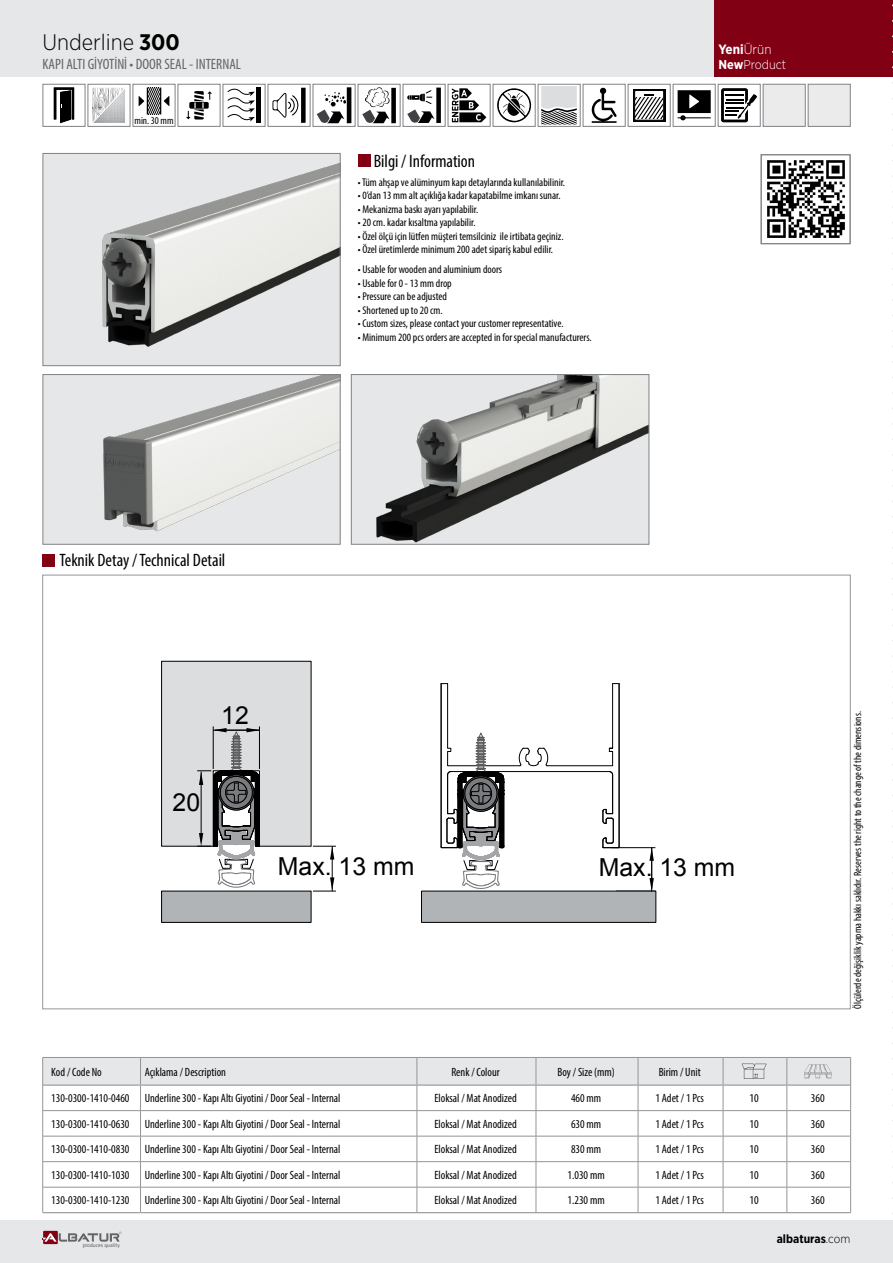
<style>
.page{position:relative;width:893px;height:1263px;background:#fff}
.page>*{position:absolute;margin:0;border:0;box-sizing:border-box;transform-origin:0 0}
.t1{font:24.75px "Arial";color:#000}
.t2{font:300 22.5px "Gotham Narrow";color:#000}
.t3{font:condensed 18px "Myriad Pro";color:#000}
.t4{font:condensed 15px "Myriad Pro";color:#636466}
.t5{font:700 13.5px "Gotham Narrow";color:#fff}
.t6{font:300 12.75px "Gotham Narrow";color:#fff}
.t7{font:condensed 12px "Myriad Pro";color:#000}
.t8{font:700 12px "Gotham Narrow";color:#000}
.t9{font:condensed 11.25px "Myriad Pro";color:#000}
.t10{font:condensed 10.5px "Myriad Pro";color:#000}
.t11{font:5.55px "Klavika";color:#636466}
.s1{font-weight:700}
.s2{font-weight:300}
</style>
<div class="page">
<div style="left:761px;top:155px;width:89px;height:89px;border:1px solid #808285"></div>
<div style="left:0;top:0;width:710px;height:77px;background:#e6e7e8"></div>
<div style="left:714px;top:0;width:179px;height:77px;background:#820014"></div>
<div style="left:0;top:1220px;width:893px;height:43px;background:#e6e7e8"></div>
<div style="left:43px;top:1231px;width:15px;height:13px;background:#820014"></div>
<svg style="left:42px;top:1231px;width:79px;height:11px"></svg>
<svg style="left:227px;top:88px;width:28px;height:34px"></svg>
<div style="left:256px;top:88px;width:5px;height:35px;background:#000"></div>
<div style="left:223px;top:84px;width:42px;height:43px;border:1px solid #808285"></div>
<svg style="left:186px;top:91px;width:26px;height:29px"></svg>
<div style="left:178px;top:84px;width:42px;height:43px;border:1px solid #808285"></div>
<svg style="left:272px;top:88px;width:34px;height:35px"></svg>
<div style="left:268px;top:84px;width:42px;height:43px;border:1px solid #808285"></div>
<svg style="left:139px;top:88px;width:30px;height:26px"></svg>
<div style="left:133px;top:84px;width:42px;height:43px;border:1px solid #808285"></div>
<div style="left:43px;top:84px;width:42px;height:43px;border:1px solid #808285"></div>
<svg style="left:54px;top:87px;width:20px;height:36px"></svg>
<svg style="left:678px;top:90px;width:33px;height:30px"></svg>
<div style="left:673px;top:84px;width:42px;height:43px;border:1px solid #808285"></div>
<svg style="left:721px;top:88px;width:36px;height:34px"></svg>
<div style="left:718px;top:84px;width:42px;height:43px;border:1px solid #808285"></div>
<div style="left:633px;top:89px;width:32px;height:32px;background:#0c0c0c"></div>
<div style="left:635px;top:90px;width:29px;height:30px;background:#fff"></div>
<div style="left:635px;top:90px;width:29px;height:30px;border:1px solid #000"></div>
<svg style="left:636px;top:94px;width:26px;height:24px"></svg>
<div style="left:628px;top:84px;width:42px;height:43px;border:1px solid #808285"></div>
<div style="left:88px;top:84px;width:42px;height:43px;border:1px solid #808285"></div>
<svg style="left:92px;top:87px;width:33px;height:36px"></svg>
<div style="left:313px;top:84px;width:42px;height:43px;border:1px solid #808285"></div>
<svg style="left:317px;top:87px;width:34px;height:37px"></svg>
<div style="left:538px;top:84px;width:42px;height:43px;border:1px solid #808285"></div>
<svg style="left:541px;top:86px;width:36px;height:39px"></svg>
<div style="left:358px;top:84px;width:42px;height:43px;border:1px solid #808285"></div>
<svg style="left:362px;top:87px;width:34px;height:37px"></svg>
<div style="left:403px;top:84px;width:42px;height:43px;border:1px solid #808285"></div>
<svg style="left:407px;top:88px;width:34px;height:35px"></svg>
<div style="left:448px;top:84px;width:42px;height:43px;border:1px solid #808285"></div>
<svg style="left:452px;top:88px;width:34px;height:34px"></svg>
<div style="left:493px;top:84px;width:42px;height:43px;border:1px solid #808285"></div>
<svg style="left:497px;top:88px;width:34px;height:34px"></svg>
<div style="left:583px;top:84px;width:42px;height:43px;border:1px solid #808285"></div>
<svg style="left:592px;top:88px;width:24px;height:35px"></svg>
<div style="left:763px;top:84px;width:42px;height:43px;background:#ebebec;border:1px solid #808285"></div>
<div style="left:808px;top:84px;width:42px;height:43px;background:#ebebec;border:1px solid #808285"></div>
<img style="left:45px;top:376px;width:293px;height:166px">
<div style="left:43px;top:374px;width:297px;height:170px;border:1px solid #808285"></div>
<div style="left:351px;top:375px;width:298px;height:169px;background:#e6e7e8"></div>
<img style="left:376px;top:376px;width:271px;height:166px">
<div style="left:351px;top:374px;width:298px;height:170px;border:1px solid #808285"></div>
<div style="left:43px;top:153px;width:297px;height:213px;background:#e6e7e8"></div>
<img style="left:102px;top:163px;width:236px;height:184px">
<div style="left:43px;top:153px;width:297px;height:213px;border:1px solid #808285"></div>
<div style="left:358px;top:155px;width:13px;height:12px;background:#820014"></div>
<div style="left:43px;top:554px;width:12px;height:13px;background:#820014"></div>
<img style="left:767px;top:161px;width:77px;height:76px">
<svg style="left:161px;top:661px;width:175px;height:231px"></svg>
<div style="left:162px;top:891px;width:149px;height:31px;background:#b1b4b6"></div>
<svg style="left:421px;top:683px;width:235px;height:239px"></svg>
<hr style="left:43px;top:1212px;width:98px;height:1px;background:#939598">
<hr style="left:141px;top:1212px;width:276px;height:1px;background:#939598">
<hr style="left:417px;top:1212px;width:119px;height:1px;background:#939598">
<hr style="left:536px;top:1212px;width:102px;height:1px;background:#939598">
<hr style="left:638px;top:1212px;width:85px;height:1px;background:#939598">
<hr style="left:723px;top:1212px;width:64px;height:1px;background:#939598">
<hr style="left:787px;top:1212px;width:64px;height:1px;background:#939598">
<svg style="left:42px;top:1057px;width:809px;height:155px"></svg>
<svg style="left:892px;top:4px;width:1px;height:1210px"></svg>
<h2 class="t2" style="left:42px;top:28px;width:139px">Underline <span class="s1">300</span></h2>
<p class="t4" style="left:42px;top:55px;width:200px">KAPI ALTI GİYOTİNİ • DOOR SEAL - INTERNAL</p>
<p class="t10" style="left:134px;top:114px;width:41px">min. 30 mm</p>
<h3 class="t3" style="left:374px;top:150px;width:103px">Bilgi / Information</h3>
<p class="t9" style="left:358px;top:175px;width:209px">• Tüm ahşap ve alüminyum kapı detaylarında kullanılabilinir.</p>
<p class="t9" style="left:358px;top:189px;width:204px">• 0’dan 13 mm alt açıklığa kadar kapatabilme imkanı sunar.</p>
<p class="t9" style="left:358px;top:202px;width:122px">• Mekanizma baskı ayarı yapılabilir.</p>
<p class="t9" style="left:358px;top:216px;width:119px">• 20 cm. kadar kısaltma yapılabilir.</p>
<p class="t9" style="left:358px;top:229px;width:207px">• Özel ölçü için lütfen müşteri temsilciniz ile irtibata geçiniz.</p>
<p class="t9" style="left:358px;top:243px;width:197px">• Özel üretimlerde minimum 200 adet sipariş kabul edilir.</p>
<p class="t9" style="left:358px;top:262px;width:146px">• Usable for wooden and aluminium doors</p>
<p class="t9" style="left:358px;top:276px;width:95px">• Usable for 0 - 13 mm drop</p>
<p class="t9" style="left:358px;top:289px;width:91px">• Pressure can be adjusted</p>
<p class="t9" style="left:358px;top:303px;width:86px">• Shortened up to 20 cm.</p>
<p class="t9" style="left:358px;top:316px;width:207px">• Custom sizes, please contact your customer representative.</p>
<p class="t9" style="left:358px;top:330px;width:235px">• Minimum 200 pcs orders are accepted in for special manufacturers.</p>
<p class="t5" style="left:718px;top:41px;width:55px">Yeni<span class="s2">Ürün</span></p>
<p class="t6" style="left:718px;top:57px;width:69px"><span class="s1">New</span>Product</p>
<h3 class="t3" style="left:60px;top:549px;width:167px">Teknik Detay / Technical Detail</h3>
<h1 class="t1" style="left:221px;top:699px;width:29px">12</h1>
<h1 class="t1" style="left:173px;top:786px;width:29px">20</h1>
<h1 class="t1" style="left:278px;top:850px;width:138px">Max. 13 mm</h1>
<h1 class="t1" style="left:599px;top:851px;width:138px">Max. 13 mm</h1>
<p class="t7" style="left:51px;top:1064px;width:52px">Kod / Code No</p>
<p class="t7" style="left:145px;top:1064px;width:83px">Açıklama / Description</p>
<p class="t7" style="left:451px;top:1064px;width:50px">Renk / Colour</p>
<p class="t7" style="left:557px;top:1064px;width:59px">Boy / Size (mm)</p>
<p class="t7" style="left:659px;top:1064px;width:44px">Birim / Unit</p>
<p class="t7" style="left:51px;top:1091px;width:80px">130-0300-1410-0460</p>
<p class="t7" style="left:145px;top:1091px;width:197px">Underline 300 - Kapı Altı Giyotini / Door Seal - Internal</p>
<p class="t7" style="left:434px;top:1091px;width:84px">Eloksal / Mat Anodized</p>
<p class="t7" style="left:571px;top:1091px;width:32px">460 mm</p>
<p class="t7" style="left:655px;top:1091px;width:50px">1 Adet / 1 Pcs</p>
<p class="t7" style="left:749px;top:1091px;width:11px">10</p>
<p class="t7" style="left:811px;top:1091px;width:15px">360</p>
<p class="t7" style="left:51px;top:1117px;width:80px">130-0300-1410-0630</p>
<p class="t7" style="left:145px;top:1117px;width:197px">Underline 300 - Kapı Altı Giyotini / Door Seal - Internal</p>
<p class="t7" style="left:434px;top:1117px;width:84px">Eloksal / Mat Anodized</p>
<p class="t7" style="left:571px;top:1117px;width:32px">630 mm</p>
<p class="t7" style="left:655px;top:1117px;width:50px">1 Adet / 1 Pcs</p>
<p class="t7" style="left:749px;top:1117px;width:11px">10</p>
<p class="t7" style="left:811px;top:1117px;width:15px">360</p>
<p class="t7" style="left:51px;top:1142px;width:80px">130-0300-1410-0830</p>
<p class="t7" style="left:145px;top:1142px;width:197px">Underline 300 - Kapı Altı Giyotini / Door Seal - Internal</p>
<p class="t7" style="left:434px;top:1142px;width:84px">Eloksal / Mat Anodized</p>
<p class="t7" style="left:571px;top:1142px;width:32px">830 mm</p>
<p class="t7" style="left:655px;top:1142px;width:50px">1 Adet / 1 Pcs</p>
<p class="t7" style="left:749px;top:1142px;width:11px">10</p>
<p class="t7" style="left:811px;top:1142px;width:15px">360</p>
<p class="t7" style="left:51px;top:1168px;width:80px">130-0300-1410-1030</p>
<p class="t7" style="left:145px;top:1168px;width:197px">Underline 300 - Kapı Altı Giyotini / Door Seal - Internal</p>
<p class="t7" style="left:434px;top:1168px;width:84px">Eloksal / Mat Anodized</p>
<p class="t7" style="left:568px;top:1168px;width:39px">1.030 mm</p>
<p class="t7" style="left:655px;top:1168px;width:50px">1 Adet / 1 Pcs</p>
<p class="t7" style="left:749px;top:1168px;width:11px">10</p>
<p class="t7" style="left:811px;top:1168px;width:15px">360</p>
<p class="t7" style="left:51px;top:1193px;width:80px">130-0300-1410-1230</p>
<p class="t7" style="left:145px;top:1193px;width:197px">Underline 300 - Kapı Altı Giyotini / Door Seal - Internal</p>
<p class="t7" style="left:434px;top:1193px;width:84px">Eloksal / Mat Anodized</p>
<p class="t7" style="left:568px;top:1193px;width:39px">1.230 mm</p>
<p class="t7" style="left:655px;top:1193px;width:50px">1 Adet / 1 Pcs</p>
<p class="t7" style="left:749px;top:1193px;width:11px">10</p>
<p class="t7" style="left:811px;top:1193px;width:15px">360</p>
<p class="t10" style="left:851px;top:1009px;width:299px;rotate:-90deg">Ölçülerde değişiklik yapma hakkı saklıdır. Reserves the right to the change of the dimensions.</p>
<p class="t11" style="left:83px;top:1242px;width:39px">produces quality</p>
<p class="t8" style="left:777px;top:1231px;width:75px">albaturas<span class="s2">.com</span></p>
</div>
